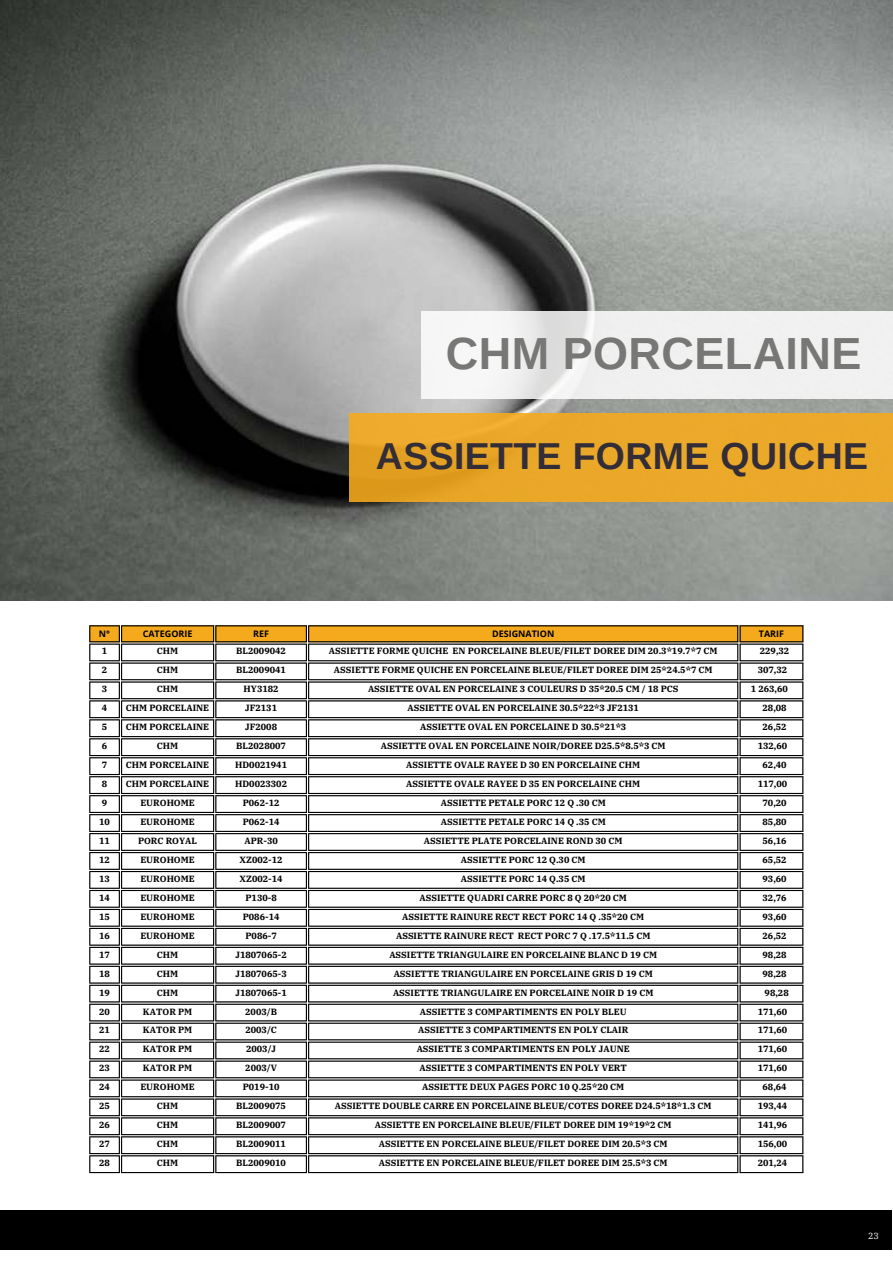
<style>
.page{position:relative;width:893px;height:1264px;background:#fff}
.page>*{position:absolute;margin:0;border:0;box-sizing:border-box;transform-origin:0 0}
.t1{font:700 45px "Arimo";letter-spacing:.01em;color:#777776}
.t2{font:700 37.5px "Arimo";letter-spacing:.01em;color:#322d37}
.t3{font:700 9px "IBM Plex Serif";color:#000}
.t4{font:700 9px "Open Sans";color:#000}
.t5{font:9px "IBM Plex Serif";color:#fff}
</style>
<div class="page">
<img style="left:0;top:0;width:892px;height:600px">
<svg style="left:421px;top:311px;width:471px;height:87px;fill:#f0f0f0"></svg>
<div style="left:349px;top:414px;width:543px;height:87px;background:#eba829"></div>
<svg style="left:89px;top:625px;width:714px;height:548px"></svg>
<div style="left:0;top:1209px;width:891px;height:40px;background:#000"></div>
<h1 class="t1" style="left:446px;top:328px;width:417px">CHM PORCELAINE</h1>
<h2 class="t2" style="left:376px;top:435px;width:493px">ASSIETTE FORME QUICHE</h2>
<p class="t4" style="left:99px;top:627px;width:13px">N°</p>
<p class="t4" style="left:143px;top:627px;width:51px">CATEGORIE</p>
<p class="t4" style="left:253px;top:627px;width:17px">REF</p>
<p class="t4" style="left:492px;top:627px;width:64px">DESIGNATION</p>
<p class="t4" style="left:758px;top:627px;width:27px">TARIF</p>
<p class="t3" style="left:102px;top:645px;width:7px">1</p>
<p class="t3" style="left:157px;top:645px;width:23px">CHM</p>
<p class="t3" style="left:236px;top:645px;width:51px">BL2009042</p>
<p class="t3" style="left:329px;top:645px;width:390px">ASSIETTE FORME QUICHE EN PORCELAINE BLEUE/FILET DOREE DIM 20.3*19.7*7 CM</p>
<p class="t3" style="left:759px;top:645px;width:31px">229,32</p>
<p class="t3" style="left:102px;top:664px;width:7px">2</p>
<p class="t3" style="left:157px;top:664px;width:23px">CHM</p>
<p class="t3" style="left:236px;top:664px;width:51px">BL2009041</p>
<p class="t3" style="left:334px;top:664px;width:380px">ASSIETTE FORME QUICHE EN PORCELAINE BLEUE/FILET DOREE DIM 25*24.5*7 CM</p>
<p class="t3" style="left:757px;top:664px;width:31px">307,32</p>
<p class="t3" style="left:102px;top:683px;width:7px">3</p>
<p class="t3" style="left:157px;top:683px;width:23px">CHM</p>
<p class="t3" style="left:243px;top:683px;width:37px">HY3182</p>
<p class="t3" style="left:368px;top:683px;width:312px">ASSIETTE OVAL EN PORCELAINE 3 COULEURS D 35*20.5 CM / 18 PCS</p>
<p class="t3" style="left:750px;top:683px;width:39px">1 263,60</p>
<p class="t3" style="left:102px;top:702px;width:7px">4</p>
<p class="t3" style="left:126px;top:702px;width:85px">CHM PORCELAINE</p>
<p class="t3" style="left:245px;top:702px;width:33px">JF2131</p>
<p class="t3" style="left:407px;top:702px;width:233px">ASSIETTE OVAL EN PORCELAINE 30.5*22*3 JF2131</p>
<p class="t3" style="left:762px;top:702px;width:26px">28,08</p>
<p class="t3" style="left:102px;top:721px;width:7px">5</p>
<p class="t3" style="left:126px;top:721px;width:85px">CHM PORCELAINE</p>
<p class="t3" style="left:245px;top:721px;width:33px">JF2008</p>
<p class="t3" style="left:420px;top:721px;width:208px">ASSIETTE OVAL EN PORCELAINE D 30.5*21*3</p>
<p class="t3" style="left:762px;top:721px;width:26px">26,52</p>
<p class="t3" style="left:102px;top:740px;width:7px">6</p>
<p class="t3" style="left:157px;top:740px;width:23px">CHM</p>
<p class="t3" style="left:236px;top:740px;width:51px">BL2028007</p>
<p class="t3" style="left:381px;top:740px;width:286px">ASSIETTE OVAL EN PORCELAINE NOIR/DOREE D25.5*8.5*3 CM</p>
<p class="t3" style="left:757px;top:740px;width:31px">132,60</p>
<p class="t3" style="left:102px;top:759px;width:7px">7</p>
<p class="t3" style="left:126px;top:759px;width:85px">CHM PORCELAINE</p>
<p class="t3" style="left:235px;top:759px;width:53px">HD0021941</p>
<p class="t3" style="left:406px;top:759px;width:235px">ASSIETTE OVALE RAYEE D 30 EN PORCELAINE CHM</p>
<p class="t3" style="left:762px;top:759px;width:26px">62,40</p>
<p class="t3" style="left:102px;top:777px;width:7px">8</p>
<p class="t3" style="left:126px;top:777px;width:85px">CHM PORCELAINE</p>
<p class="t3" style="left:235px;top:777px;width:53px">HD0023302</p>
<p class="t3" style="left:406px;top:777px;width:235px">ASSIETTE OVALE RAYEE D 35 EN PORCELAINE CHM</p>
<p class="t3" style="left:757px;top:777px;width:31px">117,00</p>
<p class="t3" style="left:102px;top:796px;width:7px">9</p>
<p class="t3" style="left:140px;top:796px;width:56px">EUROHOME</p>
<p class="t3" style="left:243px;top:796px;width:38px">P062-12</p>
<p class="t3" style="left:440px;top:796px;width:166px">ASSIETTE PETALE PORC 12 Q .30 CM</p>
<p class="t3" style="left:762px;top:796px;width:26px">70,20</p>
<p class="t3" style="left:99px;top:815px;width:12px">10</p>
<p class="t3" style="left:140px;top:815px;width:56px">EUROHOME</p>
<p class="t3" style="left:243px;top:815px;width:38px">P062-14</p>
<p class="t3" style="left:440px;top:815px;width:166px">ASSIETTE PETALE PORC 14 Q .35 CM</p>
<p class="t3" style="left:762px;top:815px;width:26px">85,80</p>
<p class="t3" style="left:99px;top:834px;width:12px">11</p>
<p class="t3" style="left:138px;top:834px;width:61px">PORC ROYAL</p>
<p class="t3" style="left:244px;top:834px;width:35px">APR-30</p>
<p class="t3" style="left:424px;top:834px;width:200px">ASSIETTE PLATE PORCELAINE ROND 30 CM</p>
<p class="t3" style="left:762px;top:834px;width:26px">56,16</p>
<p class="t3" style="left:99px;top:853px;width:12px">12</p>
<p class="t3" style="left:140px;top:853px;width:56px">EUROHOME</p>
<p class="t3" style="left:239px;top:853px;width:44px">XZ002-12</p>
<p class="t3" style="left:461px;top:853px;width:126px">ASSIETTE PORC 12 Q.30 CM</p>
<p class="t3" style="left:762px;top:853px;width:26px">65,52</p>
<p class="t3" style="left:99px;top:872px;width:12px">13</p>
<p class="t3" style="left:140px;top:872px;width:56px">EUROHOME</p>
<p class="t3" style="left:239px;top:872px;width:44px">XZ002-14</p>
<p class="t3" style="left:461px;top:872px;width:126px">ASSIETTE PORC 14 Q.35 CM</p>
<p class="t3" style="left:762px;top:872px;width:26px">93,60</p>
<p class="t3" style="left:99px;top:891px;width:12px">14</p>
<p class="t3" style="left:140px;top:891px;width:56px">EUROHOME</p>
<p class="t3" style="left:245px;top:891px;width:33px">P130-8</p>
<p class="t3" style="left:419px;top:891px;width:209px">ASSIETTE QUADRI CARRE PORC 8 Q 20*20 CM</p>
<p class="t3" style="left:762px;top:891px;width:26px">32,76</p>
<p class="t3" style="left:99px;top:910px;width:12px">15</p>
<p class="t3" style="left:140px;top:910px;width:56px">EUROHOME</p>
<p class="t3" style="left:243px;top:910px;width:38px">P086-14</p>
<p class="t3" style="left:402px;top:910px;width:243px">ASSIETTE RAINURE RECT RECT PORC 14 Q .35*20 CM</p>
<p class="t3" style="left:762px;top:910px;width:26px">93,60</p>
<p class="t3" style="left:99px;top:929px;width:12px">16</p>
<p class="t3" style="left:140px;top:929px;width:56px">EUROHOME</p>
<p class="t3" style="left:245px;top:929px;width:33px">P086-7</p>
<p class="t3" style="left:396px;top:929px;width:256px">ASSIETTE RAINURE RECT RECT PORC 7 Q .17.5*11.5 CM</p>
<p class="t3" style="left:762px;top:929px;width:26px">26,52</p>
<p class="t3" style="left:99px;top:948px;width:12px">17</p>
<p class="t3" style="left:157px;top:948px;width:23px">CHM</p>
<p class="t3" style="left:235px;top:948px;width:53px">J1807065-2</p>
<p class="t3" style="left:389px;top:948px;width:269px">ASSIETTE TRIANGULAIRE EN PORCELAINE BLANC D 19 CM</p>
<p class="t3" style="left:762px;top:948px;width:26px">98,28</p>
<p class="t3" style="left:99px;top:967px;width:12px">18</p>
<p class="t3" style="left:157px;top:967px;width:23px">CHM</p>
<p class="t3" style="left:235px;top:967px;width:53px">J1807065-3</p>
<p class="t3" style="left:393px;top:967px;width:260px">ASSIETTE TRIANGULAIRE EN PORCELAINE GRIS D 19 CM</p>
<p class="t3" style="left:762px;top:967px;width:26px">98,28</p>
<p class="t3" style="left:99px;top:986px;width:12px">19</p>
<p class="t3" style="left:157px;top:986px;width:23px">CHM</p>
<p class="t3" style="left:235px;top:986px;width:53px">J1807065-1</p>
<p class="t3" style="left:393px;top:986px;width:262px">ASSIETTE TRIANGULAIRE EN PORCELAINE NOIR D 19 CM</p>
<p class="t3" style="left:764px;top:986px;width:26px">98,28</p>
<p class="t3" style="left:99px;top:1005px;width:12px">20</p>
<p class="t3" style="left:143px;top:1005px;width:51px">KATOR PM</p>
<p class="t3" style="left:245px;top:1005px;width:33px">2003/B</p>
<p class="t3" style="left:419px;top:1005px;width:208px">ASSIETTE 3 COMPARTIMENTS EN POLY BLEU</p>
<p class="t3" style="left:757px;top:1005px;width:31px">171,60</p>
<p class="t3" style="left:99px;top:1024px;width:12px">21</p>
<p class="t3" style="left:143px;top:1024px;width:51px">KATOR PM</p>
<p class="t3" style="left:245px;top:1024px;width:33px">2003/C</p>
<p class="t3" style="left:418px;top:1024px;width:212px">ASSIETTE 3 COMPARTIMENTS EN POLY CLAIR</p>
<p class="t3" style="left:757px;top:1024px;width:31px">171,60</p>
<p class="t3" style="left:99px;top:1043px;width:12px">22</p>
<p class="t3" style="left:143px;top:1043px;width:51px">KATOR PM</p>
<p class="t3" style="left:246px;top:1043px;width:32px">2003/J</p>
<p class="t3" style="left:416px;top:1043px;width:214px">ASSIETTE 3 COMPARTIMENTS EN POLY JAUNE</p>
<p class="t3" style="left:757px;top:1043px;width:31px">171,60</p>
<p class="t3" style="left:99px;top:1062px;width:12px">23</p>
<p class="t3" style="left:143px;top:1062px;width:51px">KATOR PM</p>
<p class="t3" style="left:245px;top:1062px;width:33px">2003/V</p>
<p class="t3" style="left:419px;top:1062px;width:209px">ASSIETTE 3 COMPARTIMENTS EN POLY VERT</p>
<p class="t3" style="left:757px;top:1062px;width:31px">171,60</p>
<p class="t3" style="left:99px;top:1081px;width:12px">24</p>
<p class="t3" style="left:140px;top:1081px;width:56px">EUROHOME</p>
<p class="t3" style="left:243px;top:1081px;width:38px">P019-10</p>
<p class="t3" style="left:422px;top:1081px;width:203px">ASSIETTE DEUX PAGES PORC 10 Q.25*20 CM</p>
<p class="t3" style="left:762px;top:1081px;width:26px">68,64</p>
<p class="t3" style="left:99px;top:1100px;width:12px">25</p>
<p class="t3" style="left:157px;top:1100px;width:23px">CHM</p>
<p class="t3" style="left:236px;top:1100px;width:51px">BL2009075</p>
<p class="t3" style="left:335px;top:1100px;width:378px">ASSIETTE DOUBLE CARRE EN PORCELAINE BLEUE/COTES DOREE D24.5*18*1.3 CM</p>
<p class="t3" style="left:757px;top:1100px;width:31px">193,44</p>
<p class="t3" style="left:99px;top:1118px;width:12px">26</p>
<p class="t3" style="left:157px;top:1118px;width:23px">CHM</p>
<p class="t3" style="left:236px;top:1118px;width:51px">BL2009007</p>
<p class="t3" style="left:375px;top:1118px;width:298px">ASSIETTE EN PORCELAINE BLEUE/FILET DOREE DIM 19*19*2 CM</p>
<p class="t3" style="left:757px;top:1118px;width:31px">141,96</p>
<p class="t3" style="left:99px;top:1137px;width:12px">27</p>
<p class="t3" style="left:157px;top:1137px;width:23px">CHM</p>
<p class="t3" style="left:236px;top:1137px;width:51px">BL2009011</p>
<p class="t3" style="left:379px;top:1137px;width:290px">ASSIETTE EN PORCELAINE BLEUE/FILET DOREE DIM 20.5*3 CM</p>
<p class="t3" style="left:757px;top:1137px;width:31px">156,00</p>
<p class="t3" style="left:99px;top:1156px;width:12px">28</p>
<p class="t3" style="left:157px;top:1156px;width:23px">CHM</p>
<p class="t3" style="left:236px;top:1156px;width:51px">BL2009010</p>
<p class="t3" style="left:379px;top:1156px;width:290px">ASSIETTE EN PORCELAINE BLEUE/FILET DOREE DIM 25.5*3 CM</p>
<p class="t3" style="left:757px;top:1156px;width:31px">201,24</p>
<p class="t5" style="left:868px;top:1229px;width:12px">23</p>
</div>
